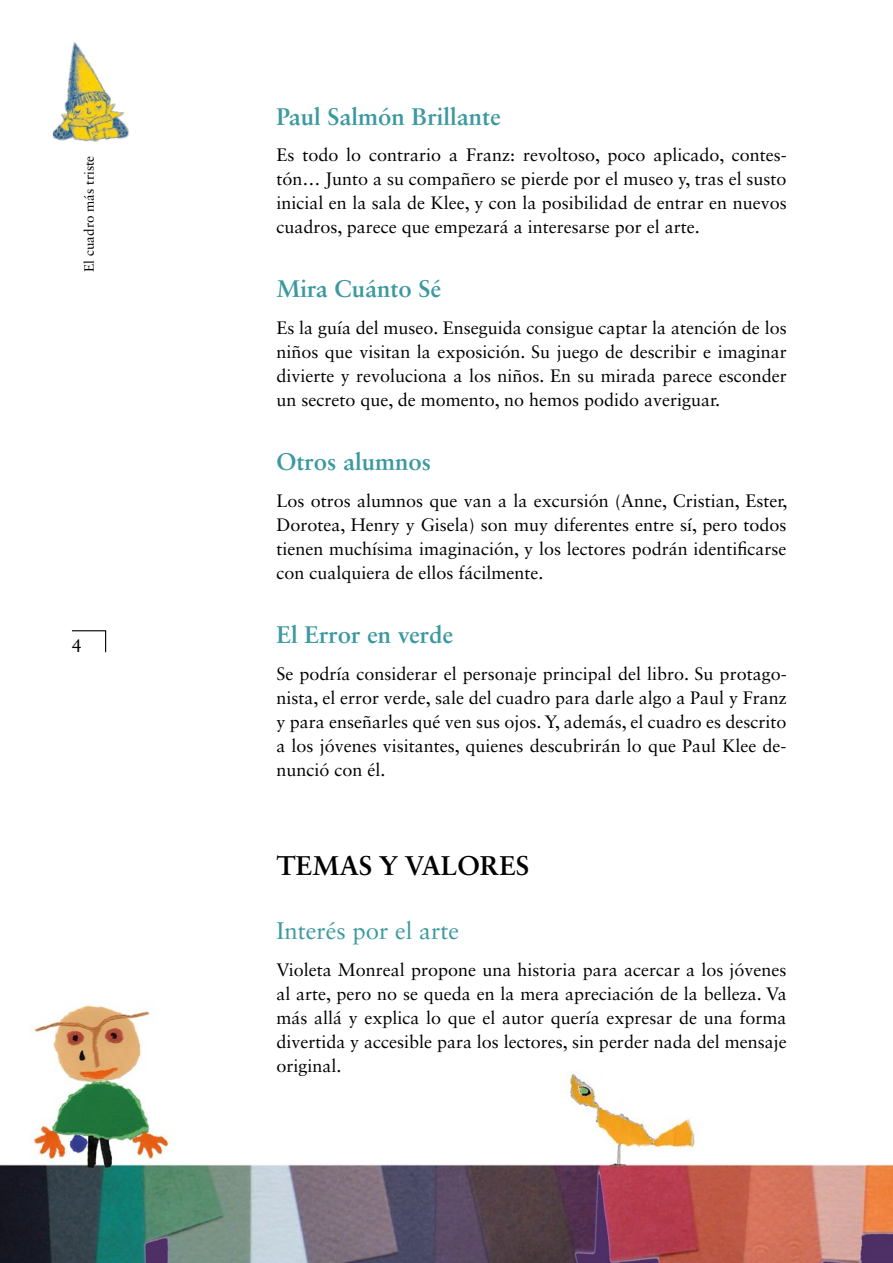
<style>
.page{position:relative;width:893px;height:1263px;background:#fff}
.page>*{position:absolute;margin:0;border:0;box-sizing:border-box;transform-origin:0 0}
.t1{font:700 27px "Sabon LT Std";color:#000}
.t2{font:700 24px "Sabon LT Std";color:#3c99a0}
.t3{font:24px "Sabon LT Std";color:#3c99a0}
.t4{font:18px/24px "Sabon LT Std";color:#000;text-align:justify}
.t5{font:13.5px "Sabon LT Std";color:#000}
</style>
<div class="page">
<img style="left:0;top:1005px;width:893px;height:258px">
<svg style="left:72px;top:630px;width:35px;height:23px"></svg>
<img style="left:52px;top:42px;width:77px;height:100px">
<p class="t5" style="left:81px;top:272px;width:118px;rotate:-90deg">El cuadro más triste</p>
<p class="t4" style="left:72px;top:634px;width:12px">4</p>
<h2 class="t2" style="left:276px;top:101px;width:226px">Paul Salmón Brillante</h2>
<p class="t4" style="left:276px;top:143px;width:512px">Es todo lo contrario a Franz: revoltoso, poco aplicado, contes&shy;tón… Junto a su compañero se pierde por el museo y, tras el susto inicial en la sala de Klee, y con la posibilidad de entrar en nuevos cuadros, parece que empezará a interesarse por el arte.</p>
<h2 class="t2" style="left:276px;top:274px;width:166px">Mira Cuánto Sé</h2>
<p class="t4" style="left:276px;top:316px;width:512px">Es la guía del museo. Enseguida consigue captar la atención de los niños que visitan la exposición. Su juego de describir e imaginar divierte y revoluciona a los niños. En su mirada parece esconder un secreto que, de momento, no hemos podido averiguar.</p>
<h2 class="t2" style="left:276px;top:447px;width:156px">Otros alumnos</h2>
<p class="t4" style="left:276px;top:488px;width:512px">Los otros alumnos que van a la excursión (Anne, Cristian, Ester, Dorotea, Henry y Gisela) son muy diferentes entre sí, pero todos tienen muchísima imaginación, y los lectores podrán identificarse con cualquiera de ellos fácilmente.</p>
<h2 class="t2" style="left:276px;top:620px;width:178px">El Error en verde</h2>
<p class="t4" style="left:276px;top:661px;width:512px">Se podría considerar el personaje principal del libro. Su protago&shy;nista, el error verde, sale del cuadro para darle algo a Paul y Franz y para enseñarles qué ven sus ojos. Y, además, el cuadro es descrito a los jóvenes visitantes, quienes descubrirán lo que Paul Klee de&shy;nunció con él.</p>
<h1 class="t1" style="left:276px;top:849px;width:254px">Temas y valores</h1>
<h2 class="t3" style="left:276px;top:916px;width:184px">Interés por el arte</h2>
<p class="t4" style="left:276px;top:957px;width:512px">Violeta Monreal propone una historia para acercar a los jóvenes al arte, pero no se queda en la mera apreciación de la belleza. Va más allá y explica lo que el autor quería expresar de una forma divertida y accesible para los lectores, sin perder nada del mensaje original.</p>
</div>
